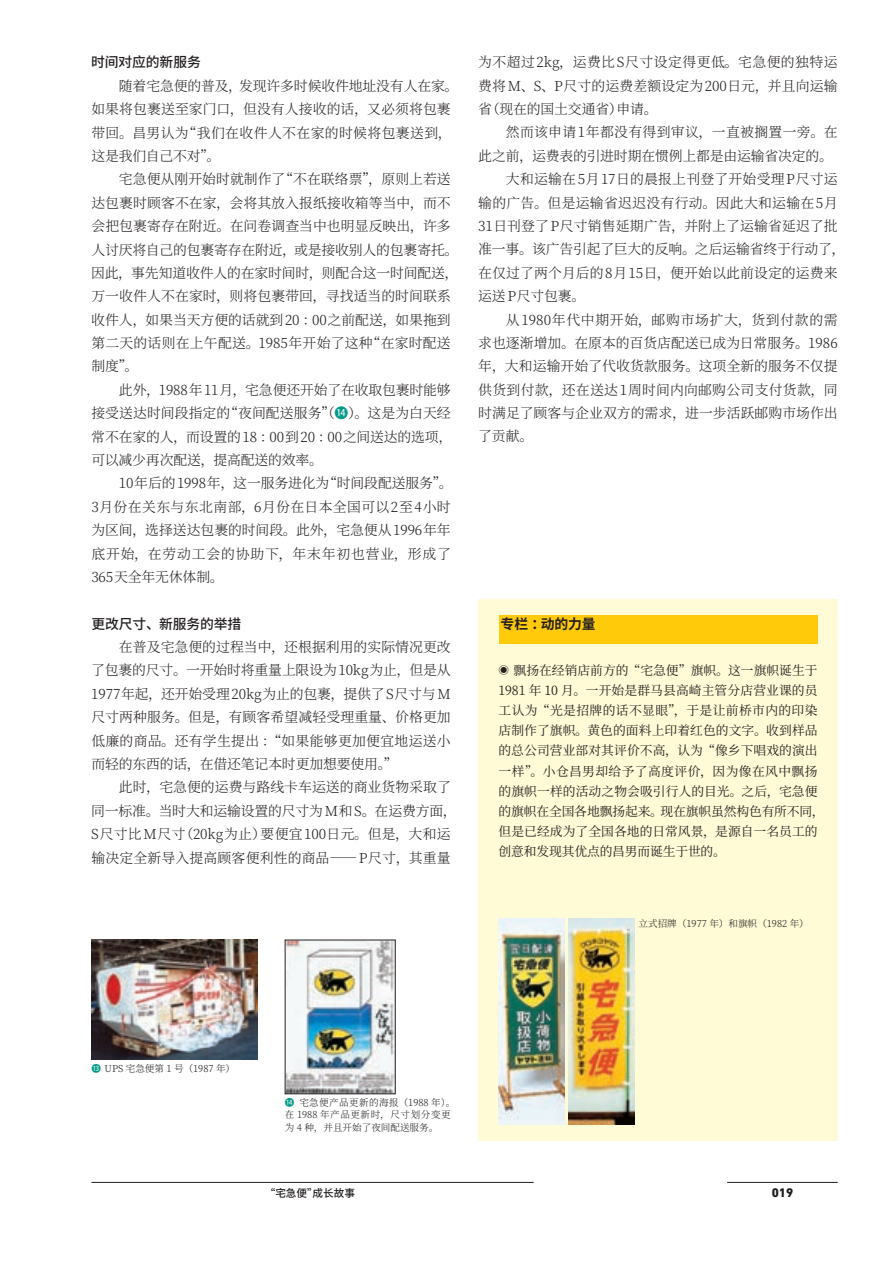
<style>
.page{position:relative;width:893px;height:1263px;background:#fff}
.page>*{position:absolute;margin:0;border:0;box-sizing:border-box;transform-origin:0 0}
.本文{font:300 13.8px/23.4px "Source Han Serif SC";letter-spacing:.005em;color:#231f20}
.小見出し{font:500 13.8px "Source Han Sans CN";letter-spacing:-.01em;color:#231f20}
.t1{font:700 13.8px "Source Han Sans CN";letter-spacing:-.01em;color:#231f20}
.コラム{font:12.75px/20.2px "Source Han Serif SC";letter-spacing:.005em;color:#231f20}
.t2{font:800 12.75px "DIN Next LT Pro";color:#231f20}
.t3{font:500 10.65px "Source Han Sans CN";color:#231f20}
.cap{font:300 9.6px/12.8px "Source Han Serif SC";letter-spacing:.04em;color:#231f20}
.cap-2{font:300 9.6px "Source Han Serif SC";color:#231f20}
.s1{font-family:"Source Han Sans CN";font-weight:400;color:#009b87}
.s2{font-size:10.65px}
</style>
<div class="page">
<img style="left:91px;top:940px;width:166px;height:120px">
<div style="left:478px;top:600px;width:360px;height:541px;background:#fffbd6"></div>
<div style="left:499px;top:615px;width:318px;height:29px;background:#feca0a"></div>
<img style="left:568px;top:918px;width:66px;height:207px">
<img style="left:499px;top:918px;width:65px;height:207px">
<img style="left:287px;top:942px;width:106px;height:150px">
<hr style="left:727px;top:1182px;width:111px;height:1px;background:#231f20">
<hr style="left:91px;top:1182px;width:443px;height:1px;background:#231f20">
<p class="小見出し" style="left:91px;top:55px;width:111px">时间对应的新服务</p>
<p class="本文" style="left:91px;top:74px;width:369px;text-indent:28px">随着宅急便的普及，发现许多时候收件地址没有人在家。如果将包裹送至家门口，但没有人接收的话，又必须将包裹带回。昌男认为“我们在收件人不在家的时候将包裹送到，这是我们自己不对”。</p>
<p class="本文" style="left:91px;top:168px;width:369px;text-indent:28px">宅急便从刚开始时就制作了“不在联络票”，原则上若送达包裹时顾客不在家，会将其放入报纸接收箱等当中，而不会把包裹寄存在附近。在问卷调查当中也明显反映出，许多人讨厌将自己的包裹寄存在附近，或是接收别人的包裹寄托。因此，事先知道收件人的在家时间时，则配合这一时间配送，万一收件人不在家时，则将包裹带回，寻找适当的时间联系收件人，如果当天方便的话就到20 ：00之前配送，如果拖到第二天的话则在上午配送。1985年开始了这种“在家时配送制度”。</p>
<p class="本文" style="left:91px;top:378px;width:362px;text-align:justify;text-indent:28px">此外，1988年11月，宅急便还开始了在收取包裹时能够接受送达时间段指定的“夜间配送服务”（<span class="s1">⓮</span>）。这是为白天经常不在家的人，而设置的18 ：00到20 ：00之间送达的选项，可以减少再次配送，提高配送的效率。</p>
<p class="本文" style="left:91px;top:472px;width:363px;text-indent:28px">10年后的1998年，这一服务进化为“时间段配送服务”。<br>3月份在关东与东北南部，6月份在日本全国可以2至4小时为区间，选择送达包裹的时间段。此外，宅急便从1996年年底开始，在劳动工会的协助下，年末年初也营业，形成了<br>365天全年无休体制。</p>
<p class="小見出し" style="left:91px;top:616px;width:151px">更改尺寸、新服务的举措</p>
<p class="本文" style="left:91px;top:636px;width:361px;text-align:justify;text-indent:28px">在普及宅急便的过程当中，还根据利用的实际情况更改了包裹的尺寸。一开始时将重量上限设为10kg为止，但是从1977年起，还开始受理20kg为止的包裹，提供了S尺寸与M尺寸两种服务。但是，有顾客希望减轻受理重量、价格更加低廉的商品。还有学生提出：“如果能够更加便宜地运送小而轻的东西的话，在借还笔记本时更加想要使用。”</p>
<p class="本文" style="left:91px;top:776px;width:367px;text-indent:28px">此时，宅急便的运费与路线卡车运送的商业货物采取了同一标准。当时大和运输设置的尺寸为M和S。在运费方面，<br>S尺寸比M尺寸（20kg为止）要便宜100日元。但是，大和运输决定全新导入提高顾客便利性的商品——P尺寸，其重量</p>
<p class="本文" style="left:478px;top:51px;width:361px;text-align:justify">为不超过2kg，运费比S尺寸设定得更低。宅急便的独特运费将M、S、P尺寸的运费差额设定为200日元，并且向运输省（现在的国土交通省）申请。</p>
<p class="本文" style="left:478px;top:121px;width:361px;text-indent:28px">然而该申请1年都没有得到审议，一直被搁置一旁。在此之前，运费表的引进时期在惯例上都是由运输省决定的。</p>
<p class="本文" style="left:478px;top:168px;width:369px;text-indent:28px">大和运输在5月17日的晨报上刊登了开始受理P尺寸运输的广告。但是运输省迟迟没有行动。因此大和运输在5月<br>31日刊登了P尺寸销售延期广告，并附上了运输省延迟了批准一事。该广告引起了巨大的反响。之后运输省终于行动了，在仅过了两个月后的8月15日，便开始以此前设定的运费来运送P尺寸包裹。</p>
<p class="本文" style="left:478px;top:308px;width:361px;text-align:justify;text-indent:28px">从1980年代中期开始，邮购市场扩大，货到付款的需求也逐渐增加。在原本的百货店配送已成为日常服务。1986年，大和运输开始了代收货款服务。这项全新的服务不仅提供货到付款，还在送达1周时间内向邮购公司支付货款，同时满足了顾客与企业双方的需求，进一步活跃邮购市场作出了贡献。</p>
<p class="t1" style="left:501px;top:616px;width:96px">专栏：动的力量</p>
<p class="コラム" style="left:498px;top:660px;width:328px"><span class="s2">◉</span> 飘扬在经销店前方的“宅急便”旗帜。这一旗帜诞生于<br>1981 年 10 月。一开始是群马县高崎主管分店营业课的员工认为“光是招牌的话不显眼”，于是让前桥市内的印染店制作了旗帜。黄色的面料上印着红色的文字。收到样品的总公司营业部对其评价不高，认为“像乡下唱戏的演出一样”。小仓昌男却给予了高度评价，因为像在风中飘扬的旗帜一样的活动之物会吸引行人的目光。之后，宅急便的旗帜在全国各地飘扬起来。现在旗帜虽然构色有所不同，但是已经成为了全国各地的日常风景，是源自一名员工的创意和发现其优点的昌男而诞生于世的。</p>
<p class="cap-2" style="left:639px;top:918px;width:171px">立式招牌（1977 年）和旗帜（1982 年）</p>
<p class="cap-2" style="left:91px;top:1062px;width:145px"><span class="s1">⓭</span> UPS 宅急便第 1 号（1987 年）</p>
<p class="cap" style="left:285px;top:1096px;width:172px"><span class="s1">⓮</span> 宅急便产品更新的海报（1988 年）。在 1988 年产品更新时，尺寸划分变更为 4 种，并且开始了夜间配送服务。</p>
<p class="t3" style="left:265px;top:1187px;width:92px">“宅急便”成长故事</p>
<p class="t2" style="left:772px;top:1185px;width:23px">019</p>
</div>
